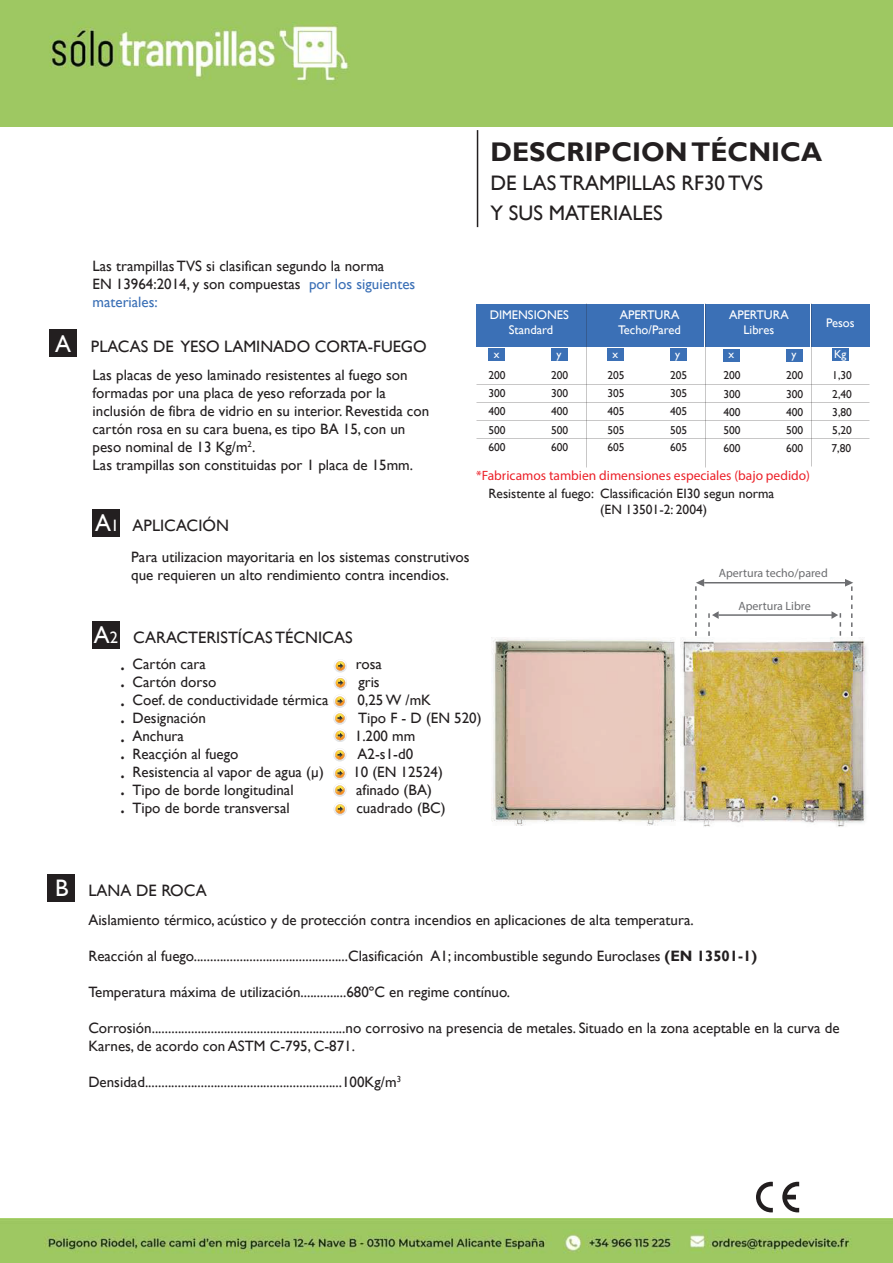
<style>
.page{position:relative;width:893px;height:1263px;background:#fff}
.page>*{position:absolute;margin:0;border:0;box-sizing:border-box;transform-origin:0 0}
.t1{font:700 27px "Gill Sans";color:#231f20}
.t2{font:23.85px "Gill Sans";color:#fff}
.t3{font:22.5px/17.7px "Myriad Pro";color:#231f20;text-align:justify}
.t4{font:21px/29.4px "Gill Sans";color:#231f20}
.t5{font:16.5px "Gill Sans";color:#231f20}
.t6{font:15px/18px "Gill Sans";color:#231f20}
.t7{font:13.5px/16.2px "Gill Sans";color:#231f20}
.t8{font:13.5px "Myriad Pro";color:#ec2028}
.t9{font:12.45px/15px "Gill Sans";color:#fff;text-align:center}
.t10{font:12px "Myriad Pro";color:#6c6d70}
.t11{font:11.4px "Gill Sans";color:#231f20}
.t12{font:11.4px "Gill Sans";color:#fff}
.s1{color:#3b70b6}
.s2{font-size:23.85px;color:#fff}
.s3{font-size:16.5px}
.s4{color:#fff}
.s5{font-weight:700}
</style>
<div class="page">
<div style="left:49px;top:330px;width:28px;height:27px;background:#231f20"></div>
<hr style="left:477px;top:130px;width:1px;height:97px;background:#231f20">
<div style="left:607px;top:348px;width:16px;height:13px;background:#3b70b6"></div>
<div style="left:476px;top:304px;width:110px;height:43px;background:#3b70b6"></div>
<div style="left:588px;top:304px;width:116px;height:43px;background:#3b70b6"></div>
<div style="left:705px;top:304px;width:105px;height:43px;background:#3b70b6"></div>
<div style="left:670px;top:348px;width:16px;height:13px;background:#3b70b6"></div>
<div style="left:488px;top:348px;width:17px;height:13px;background:#3b70b6"></div>
<div style="left:551px;top:348px;width:16px;height:13px;background:#3b70b6"></div>
<div style="left:723px;top:349px;width:16px;height:12px;background:#3b70b6"></div>
<div style="left:786px;top:349px;width:16px;height:12px;background:#3b70b6"></div>
<div style="left:811px;top:304px;width:58px;height:43px;background:#3b70b6"></div>
<div style="left:832px;top:348px;width:16px;height:13px;background:#3b70b6"></div>
<div style="left:93px;top:509px;width:27px;height:28px;background:#231f20"></div>
<hr style="left:719px;top:614px;width:115px;height:2px;background:#6d6e71">
<hr style="left:704px;top:582px;width:141px;height:1px;background:#6d6e71">
<svg style="left:695px;top:579px;width:24px;height:57px"></svg>
<svg style="left:831px;top:579px;width:22px;height:57px"></svg>
<svg style="left:756px;top:1182px;width:17px;height:30px"></svg>
<svg style="left:782px;top:1182px;width:17px;height:30px"></svg>
<div style="left:48px;top:874px;width:27px;height:27px;background:#231f20"></div>
<div style="left:93px;top:621px;width:27px;height:27px;background:#231f20"></div>
<svg style="left:333px;top:749px;width:13px;height:12px"></svg>
<svg style="left:333px;top:696px;width:14px;height:46px"></svg>
<svg style="left:334px;top:661px;width:13px;height:28px"></svg>
<svg style="left:333px;top:768px;width:14px;height:47px"></svg>
<img style="left:492px;top:637px;width:374px;height:190px">
<img style="left:0;top:0;width:893px;height:127px">
<img style="left:0;top:1218px;width:893px;height:45px">
<p class="t6" style="left:93px;top:257px;width:324px">Las trampillas TVS si clasifican segundo la norma<br>EN 13964:2014, y son compuestas <span class="s1">por los siguientes materiales:</span></p>
<p class="t5" style="left:55px;top:336px;width:373px"><span class="s2">A</span> PLACAS DE YESO LAMINADO CORTA-FUEGO</p>
<p class="t6" style="left:93px;top:366px;width:338px">Las placas de yeso laminado resistentes al fuego son formadas por una placa de yeso reforzada por la inclusión de fibra de vidrio en su interior. Revestida con cartón rosa en su cara buena, es tipo BA 15, con un peso nominal de 13 Kg/m<sup>2</sup>.<br>Las trampillas son constituidas por 1 placa de 15mm.</p>
<h1 class="t1" style="left:490px;top:136px;width:333px">DESCRIPCION TÉCNICA</h1>
<h3 class="t4" style="left:490px;top:169px;width:274px">DE LAS TRAMPILLAS RF30 TVS<br>Y SUS MATERIALES</h3>
<p class="t9" style="left:490px;top:308px;width:81px">DIMENSIONES<br>Standard</p>
<p class="t9" style="left:729px;top:308px;width:61px">APERTURA<br>Libres</p>
<p class="t12" style="left:675px;top:347px;width:7px">y</p>
<p class="t11" style="left:670px;top:368px;width:19px">205</p>
<p class="t9" style="left:618px;top:308px;width:64px;text-align:left">APERTURA<br>Techo/Pared</p>
<p class="t12" style="left:494px;top:347px;width:7px">x</p>
<p class="t12" style="left:556px;top:347px;width:7px">y</p>
<p class="t11" style="left:488px;top:368px;width:19px">200</p>
<p class="t11" style="left:551px;top:368px;width:19px">200</p>
<p class="t12" style="left:613px;top:347px;width:7px">x</p>
<p class="t11" style="left:607px;top:368px;width:19px">205</p>
<p class="t12" style="left:729px;top:348px;width:7px">x</p>
<p class="t11" style="left:723px;top:369px;width:19px">200</p>
<p class="t12" style="left:791px;top:348px;width:7px">y</p>
<p class="t11" style="left:786px;top:369px;width:19px">200</p>
<p class="t11" style="left:488px;top:387px;width:19px">300</p>
<p class="t11" style="left:551px;top:387px;width:19px">300</p>
<p class="t11" style="left:607px;top:387px;width:19px">305</p>
<p class="t11" style="left:670px;top:387px;width:19px">305</p>
<p class="t11" style="left:723px;top:387px;width:19px">300</p>
<p class="t11" style="left:786px;top:387px;width:19px">300</p>
<p class="t11" style="left:488px;top:405px;width:19px">400</p>
<p class="t11" style="left:551px;top:405px;width:19px">400</p>
<p class="t11" style="left:607px;top:405px;width:19px">405</p>
<p class="t11" style="left:670px;top:405px;width:19px">405</p>
<p class="t11" style="left:723px;top:405px;width:19px">400</p>
<p class="t11" style="left:786px;top:405px;width:19px">400</p>
<p class="t11" style="left:488px;top:423px;width:19px">500</p>
<p class="t11" style="left:551px;top:424px;width:19px">500</p>
<p class="t11" style="left:607px;top:423px;width:19px">505</p>
<p class="t11" style="left:670px;top:423px;width:19px">505</p>
<p class="t11" style="left:723px;top:424px;width:19px">500</p>
<p class="t11" style="left:786px;top:424px;width:19px">500</p>
<p class="t11" style="left:488px;top:441px;width:19px">600</p>
<p class="t11" style="left:551px;top:441px;width:19px">600</p>
<p class="t11" style="left:607px;top:441px;width:19px">605</p>
<p class="t11" style="left:670px;top:441px;width:19px">605</p>
<p class="t11" style="left:723px;top:441px;width:19px">600</p>
<p class="t11" style="left:786px;top:441px;width:19px">600</p>
<p class="t8" style="left:476px;top:468px;width:335px">*Fabricamos tambien dimensiones especiales (bajo pedido)</p>
<p class="t9" style="left:826px;top:316px;width:30px">Pesos</p>
<p class="t12" style="left:834px;top:347px;width:14px">Kg</p>
<p class="t11" style="left:832px;top:369px;width:21px">1,30</p>
<p class="t11" style="left:832px;top:405px;width:21px">3,80</p>
<p class="t11" style="left:832px;top:388px;width:21px">2,40</p>
<p class="t11" style="left:832px;top:424px;width:21px">5,20</p>
<p class="t11" style="left:831px;top:442px;width:21px">7,80</p>
<h2 class="t2" style="left:95px;top:509px;width:26px">A<span class="s3">1</span></h2>
<p class="t5" style="left:133px;top:516px;width:98px">APLICACIÓN</p>
<p class="t6" style="left:131px;top:548px;width:340px">Para utilizacion mayoritaria en los sistemas construtivos que requieren un alto rendimiento contra incendios.</p>
<p class="t5" style="left:94px;top:628px;width:260px"><span class="s2">A</span><span class="s4">2</span> CARACTERISTÍCAS TÉCNICAS</p>
<p class="t6" style="left:132px;top:655px;width:75px">Cartón cara</p>
<p class="t6" style="left:356px;top:655px;width:27px">rosa</p>
<p class="t6" style="left:132px;top:673px;width:86px">Cartón dorso</p>
<p class="t6" style="left:358px;top:673px;width:23px">gris</p>
<p class="t6" style="left:132px;top:691px;width:198px">Coef. de conductividade térmica</p>
<p class="t6" style="left:358px;top:691px;width:75px">0,25 W /mK</p>
<p class="t6" style="left:132px;top:709px;width:75px">Designación</p>
<p class="t6" style="left:358px;top:709px;width:125px">Tipo F - D (EN 520)</p>
<p class="t6" style="left:132px;top:727px;width:53px">Anchura</p>
<p class="t6" style="left:355px;top:727px;width:62px">1.200 mm</p>
<p class="t6" style="left:132px;top:745px;width:107px">Reacçión al fuego</p>
<p class="t6" style="left:358px;top:745px;width:57px">A2-s1-d0</p>
<p class="t6" style="left:132px;top:763px;width:193px">Resistencia al vapor de agua (µ)</p>
<p class="t6" style="left:353px;top:763px;width:91px">10 (EN 12524)</p>
<p class="t6" style="left:132px;top:781px;width:163px">Tipo de borde longitudinal</p>
<p class="t6" style="left:356px;top:781px;width:77px">afinado (BA)</p>
<p class="t6" style="left:132px;top:799px;width:159px">Tipo de borde transversal</p>
<p class="t6" style="left:356px;top:799px;width:91px">cuadrado (BC)</p>
<h3 class="t3" style="left:120px;top:654px;width:6px">. . . .</h3>
<h3 class="t3" style="left:120px;top:726px;width:6px">. . . . .</h3>
<p class="t7" style="left:600px;top:486px;width:176px;text-indent:-112px">Resistente al fuego: Classificación EI30 segun norma (EN 13501-2: 2004)</p>
<p class="t10" style="left:719px;top:565px;width:110px">Apertura techo/pared</p>
<p class="t10" style="left:738px;top:599px;width:74px">Apertura Libre</p>
<p class="t5" style="left:55px;top:881px;width:153px"><span class="s2">B</span> LANA DE ROCA</p>
<p class="t6" style="left:88px;top:911px;width:607px">Aislamiento térmico, acústico y de protección contra incendios en aplicaciones de alta temperatura.</p>
<p class="t6" style="left:88px;top:947px;width:670px">Reacción al fuego...............................................Clasificación A1; incombustible segundo Euroclases <span class="s5">(EN 13501-1)</span></p>
<p class="t6" style="left:88px;top:983px;width:423px">Temperatura máxima de utilización..............680ºC en regime contínuo.</p>
<p class="t6" style="left:88px;top:1019px;width:753px">Corrosión...........................................................no corrosivo na presencia de metales. Situado en la zona aceptable en la curva de<br>Karnes, de acordo con ASTM C-795, C-871.</p>
<p class="t6" style="left:88px;top:1073px;width:314px">Densidad............................................................100Kg/m<sup>3</sup></p>
</div>
